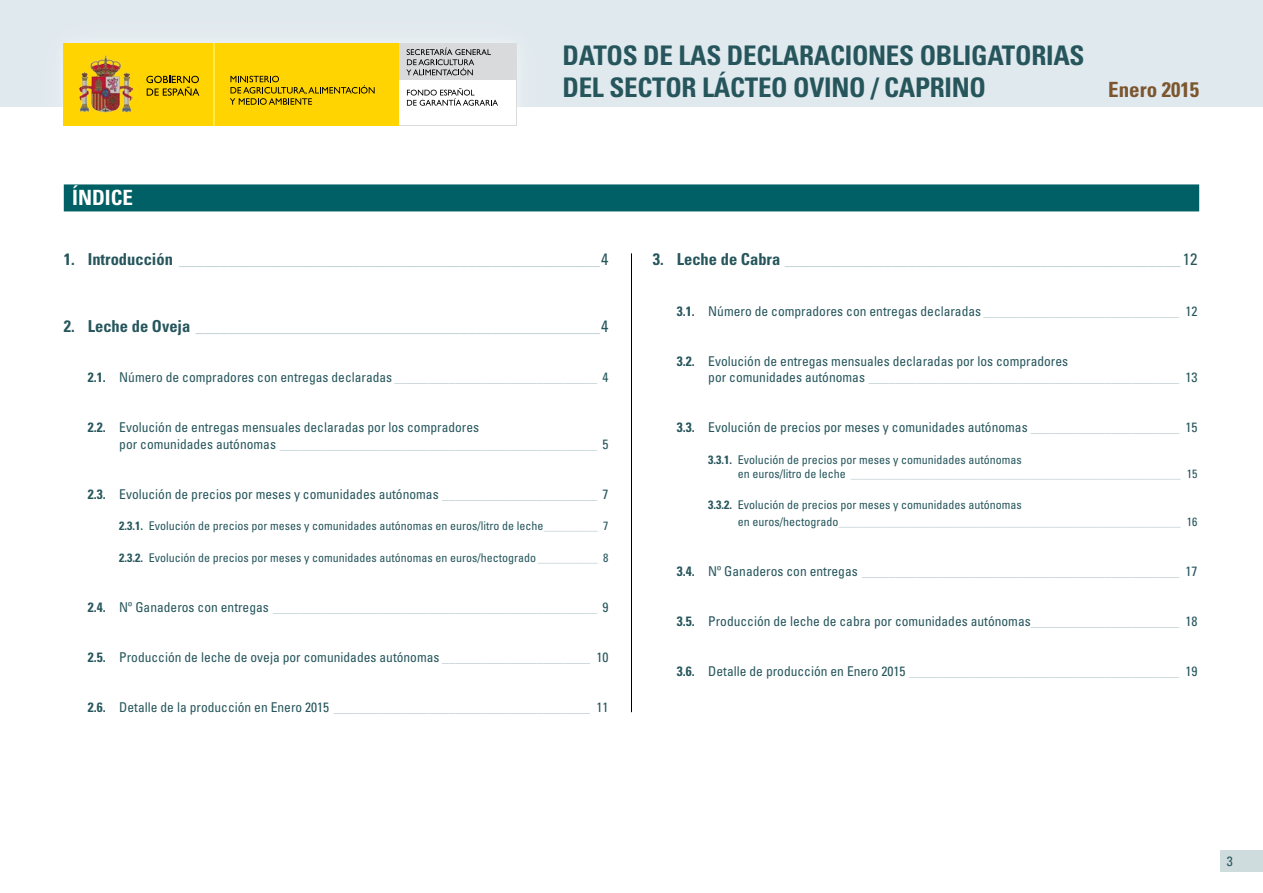
<style>
.page{position:relative;width:1263px;height:893px;background:#fff}
.page>*{position:absolute;margin:0;border:0;box-sizing:border-box;transform-origin:0 0}
.t1{font:700 condensed 27px/32.4px "Univers";letter-spacing:-.01em;color:#26565c}
.t2{font:700 condensed 21px "Univers LT Std";color:#7b562f}
.t3{font:700 condensed 21px "Univers LT Std";color:#fff}
.t4{font:condensed 16.5px "Univers LT Std";color:#b8cacd}
.t5{font:condensed 13.5px/16.2px "Univers LT Std";color:#26565c}
.t6{font:condensed 13.5px "Univers LT Std";color:#b8cacd}
.t7{font:condensed 12px/14.4px "Univers LT Std";color:#26565c}
.s1{font-weight:700;color:#26565c}
.s2{color:#26565c}
.s3{font-weight:700}
.s4{color:#b8cacd}
</style>
<div class="page">
<div style="left:0;top:0;width:1263px;height:106px;background:#e0e9ee"></div>
<div style="left:1220px;top:851px;width:43px;height:21px;background:#cfdcdd"></div>
<div style="left:28px;top:8px;width:524px;height:153px;background:#fff;opacity:.35"></div>
<div style="left:64px;top:43px;width:335px;height:83px;background:#ffd400"></div>
<svg style="left:146px;top:76px;width:53px;height:20px"></svg>
<svg style="left:230px;top:76px;width:145px;height:29px"></svg>
<div style="left:399px;top:43px;width:118px;height:83px;background:#d9dadb"></div>
<div style="left:399px;top:80px;width:116px;height:45px;background:#fff"></div>
<svg style="left:406px;top:48px;width:85px;height:27px"></svg>
<svg style="left:407px;top:88px;width:91px;height:18px"></svg>
<hr style="left:214px;top:43px;width:1px;height:83px;background:#ffe947">
<img style="left:78px;top:55px;width:55px;height:58px">
<div style="left:64px;top:184px;width:1135px;height:27px;background:#006065"></div>
<hr style="left:631px;top:253px;width:1px;height:459px;background:#000">
<h2 class="t3" style="left:72px;top:185px;width:62px">ÍNDICE</h2>
<h1 class="t1" style="left:562px;top:39px;width:524px">DATOS DE LAS DECLARACIONES OBLIGATORIAS<br>DEL SECTOR LÁCTEO OVINO / CAPRINO</h1>
<h2 class="t2" style="left:1108px;top:77px;width:92px">Enero 2015</h2>
<p class="t4" style="left:64px;top:249px;width:546px"><span class="s1">1. Introducción</span> ___________________________________________________<span class="s2">4</span></p>
<p class="t4" style="left:64px;top:316px;width:546px"><span class="s1">2. Leche de Oveja</span> _________________________________________________<span class="s2">4</span></p>
<p class="t5" style="left:88px;top:369px;width:522px"><span class="s3">2.1.</span> Número de compradores con entregas declaradas <span class="s4">______________________________</span> 4</p>
<p class="t5" style="left:119px;top:419px;width:490px;text-indent:-31px"><span class="s3">2.2.</span> Evolución de entregas mensuales declaradas por los compradores<br>por comunidades autónomas <span class="s4">_______________________________________________</span> 5</p>
<p class="t5" style="left:88px;top:486px;width:522px"><span class="s3">2.3.</span> Evolución de precios por meses y comunidades autónomas <span class="s4">_______________________</span> 7</p>
<p class="t7" style="left:119px;top:518px;width:491px"><span class="s3">2.3.1.</span> Evolución de precios por meses y comunidades autónomas en euros/litro de leche<span class="s4">_________</span> 7</p>
<p class="t7" style="left:119px;top:550px;width:491px"><span class="s3">2.3.2.</span> Evolución de precios por meses y comunidades autónomas en euros/hectogrado <span class="s4">__________</span> 8</p>
<p class="t6" style="left:88px;top:598px;width:522px"><span class="s1">2.4.</span> <span class="s2">Nº Ganaderos con entregas</span> ________________________________________________ <span class="s2">9</span></p>
<p class="t5" style="left:88px;top:649px;width:522px"><span class="s3">2.5.</span> Producción de leche de oveja por comunidades autónomas <span class="s4">______________________</span> 10</p>
<p class="t6" style="left:88px;top:699px;width:522px"><span class="s1">2.6.</span> <span class="s2">Detalle de la producción en Enero 2015</span> ______________________________________ <span class="s2">11</span></p>
<p class="t4" style="left:653px;top:249px;width:546px"><span class="s1">3. Leche de Cabra</span> ________________________________________________<span class="s2">12</span></p>
<p class="t5" style="left:677px;top:302px;width:522px"><span class="s3">3.1.</span> Número de compradores con entregas declaradas <span class="s4">_____________________________</span> 12</p>
<p class="t5" style="left:708px;top:353px;width:490px;text-indent:-31px"><span class="s3">3.2.</span> Evolución de entregas mensuales declaradas por los compradores<br>por comunidades autónomas <span class="s4">______________________________________________</span> 13</p>
<p class="t5" style="left:677px;top:419px;width:522px"><span class="s3">3.3.</span> Evolución de precios por meses y comunidades autónomas <span class="s4">______________________</span> 15</p>
<p class="t7" style="left:738px;top:452px;width:461px;text-indent:-30px"><span class="s3">3.3.1.</span> Evolución de precios por meses y comunidades autónomas<br>en euros/litro de leche <span class="s4">_______________________________________________________</span> 15</p>
<p class="t7" style="left:738px;top:497px;width:461px;line-height:16.2px;text-indent:-30px"><span class="s3">3.3.2.</span> Evolución de precios por meses y comunidades autónomas<br>en euros/hectogrado<span class="s4">_________________________________________________________</span> 16</p>
<p class="t6" style="left:677px;top:562px;width:522px"><span class="s1">3.4.</span> <span class="s2">Nº Ganaderos con entregas</span> _______________________________________________ <span class="s2">17</span></p>
<p class="t5" style="left:677px;top:613px;width:522px"><span class="s3">3.5.</span> Producción de leche de cabra por comunidades autónomas<span class="s4">______________________</span> 18</p>
<p class="t6" style="left:677px;top:663px;width:522px"><span class="s1">3.6.</span> <span class="s2">Detalle de producción en Enero 2015</span> ________________________________________ <span class="s2">19</span></p>
<p class="t5" style="left:1227px;top:853px;width:7px">3</p>
</div>
